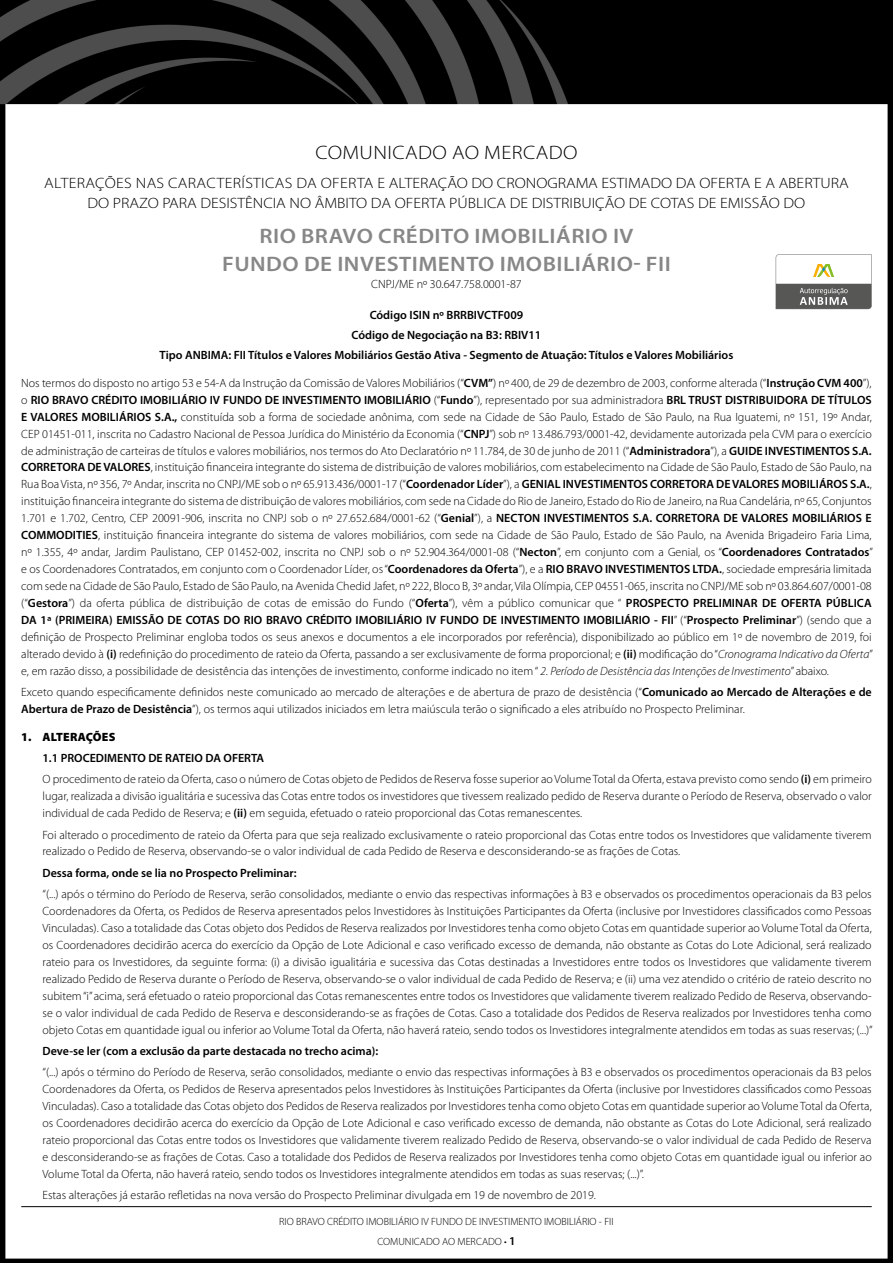
<style>
.page{position:relative;width:893px;height:1263px;background:#fff}
.page>*{position:absolute;margin:0;border:0;box-sizing:border-box;transform-origin:0 0}
.t1{font:600 21px/27.2px "Myriad Pro";letter-spacing:.02em;color:#878787;text-align:center;scale:1.1 1}
.t2{font:300 19.5px "Myriad Pro";letter-spacing:.02em;color:#000;scale:1.1 1}
.t3{font:300 15px/20px "Myriad Pro";color:#000;text-align:center;scale:1.1 1}
.t4{font:300 12px/17px "Myriad Pro";color:#000}
.t5{font:600 12px/20px "Myriad Pro";color:#000;text-align:center}
.t6{font:900 12px "Myriad Pro";letter-spacing:.02em;color:#000}
.t7{font:300 10.5px/19.2px "Myriad Pro";color:#000;text-align:center}
.s1{font-weight:600}
.s2{font-style:italic}
.s3{font-weight:600;font-size:12px}
</style>
<div class="page">
<img style="left:0;top:0;width:893px;height:1263px">
<hr style="left:21px;top:1206px;width:851px;height:1px;background:#000">
<svg style="left:776px;top:254px;width:96px;height:55px"></svg>
<h2 class="t2" style="left:315px;top:142px;width:240px">COMUNICADO AO MERCADO</h2>
<p class="t3" style="left:44px;top:173px;width:733px">ALTERAÇÕES NAS CARACTERÍSTICAS DA OFERTA E ALTERAÇÃO DO CRONOGRAMA ESTIMADO DA OFERTA E A ABERTURA<br>DO PRAZO PARA DESISTÊNCIA NO ÂMBITO DA OFERTA PÚBLICA DE DISTRIBUIÇÃO DE COTAS DE EMISSÃO DO</p>
<h1 class="t1" style="left:222px;top:222px;width:409px">RIO BRAVO CRÉDITO IMOBILIÁRIO IV<br>FUNDO DE INVESTIMENTO IMOBILIÁRIO- FII</h1>
<p class="t4" style="left:371px;top:276px;width:152px">CNPJ/ME nº 30.647.758.0001-87</p>
<p class="t5" style="left:160px;top:305px;width:575px">Código ISIN nº BRRBIVCTF009<br>Código de Negociação na B3: RBIV11<br>Tipo ANBIMA: FII Títulos e Valores Mobiliários Gestão Ativa - Segmento de Atuação: Títulos e Valores Mobiliários</p>
<p class="t4" style="left:21px;top:374px;width:853px;text-align:justify">Nos termos do disposto no artigo 53 e 54-A da Instrução da Comissão de Valores Mobiliários (“<span class="s1">CVM”</span>) nº 400, de 29 de dezembro de 2003, conforme alterada (“<span class="s1">Instrução CVM 400</span>”), o <span class="s1">RIO BRAVO CRÉDITO IMOBILIÁRIO IV FUNDO DE INVESTIMENTO IMOBILIÁRIO</span> (“<span class="s1">Fundo</span>”), representado por sua administradora <span class="s1">BRL TRUST DISTRIBUIDORA DE TÍTULOS E VALORES MOBILIÁRIOS S.A.,</span> constituída sob a forma de sociedade anônima, com sede na Cidade de São Paulo, Estado de São Paulo, na Rua Iguatemi, nº 151, 19º Andar, CEP 01451-011, inscrita no Cadastro Nacional de Pessoa Jurídica do Ministério da Economia (“<span class="s1">CNPJ</span>”) sob nº 13.486.793/0001-42, devidamente autorizada pela CVM para o exercício de administração de carteiras de títulos e valores mobiliários, nos termos do Ato Declaratório nº 11.784, de 30 de junho de 2011 (“<span class="s1">Administradora</span>”), a <span class="s1">GUIDE INVESTIMENTOS S.A.<br>CORRETORA DE VALORES</span>, instituição financeira integrante do sistema de distribuição de valores mobiliários, com estabelecimento na Cidade de São Paulo, Estado de São Paulo, na Rua Boa Vista, nº 356, 7º Andar, inscrita no CNPJ/ME sob o nº 65.913.436/0001-17 (“<span class="s1">Coordenador Líder</span>”), a <span class="s1">GENIAL INVESTIMENTOS CORRETORA DE VALORES MOBILIÁROS S.A.</span>, instituição financeira integrante do sistema de distribuição de valores mobiliários, com sede na Cidade do Rio de Janeiro, Estado do Rio de Janeiro, na Rua Candelária, nº 65, Conjuntos 1.701 e 1.702, Centro, CEP 20091-906, inscrita no CNPJ sob o nº 27.652.684/0001-62 (“<span class="s1">Genial</span>”), a <span class="s1">NECTON INVESTIMENTOS S.A. CORRETORA DE VALORES MOBILIÁRIOS E COMMODITIES</span>, instituição financeira integrante do sistema de valores mobiliários, com sede na Cidade de São Paulo, Estado de São Paulo, na Avenida Brigadeiro Faria Lima, nº 1.355, 4º andar, Jardim Paulistano, CEP 01452-002, inscrita no CNPJ sob o nº 52.904.364/0001-08 (“<span class="s1">Necton</span>”, em conjunto com a Genial, os “<span class="s1">Coordenadores Contratados</span>” e os Coordenadores Contratados, em conjunto com o Coordenador Líder, os “<span class="s1">Coordenadores da Oferta</span>”), e a <span class="s1">RIO BRAVO INVESTIMENTOS LTDA.</span>, sociedade empresária limitada com sede na Cidade de São Paulo, Estado de São Paulo, na Avenida Chedid Jafet, nº 222, Bloco B, 3º andar, Vila Olímpia, CEP 04551-065, inscrita no CNPJ/ME sob nº 03.864.607/0001-08 (“<span class="s1">Gestora</span>”) da oferta pública de distribuição de cotas de emissão do Fundo (“<span class="s1">Oferta</span>”), vêm a público comunicar que “ <span class="s1">PROSPECTO PRELIMINAR DE OFERTA PÚBLICA DA 1ª (PRIMEIRA) EMISSÃO DE COTAS DO RIO BRAVO CRÉDITO IMOBILIÁRIO IV FUNDO DE INVESTIMENTO IMOBILIÁRIO - FII</span>” (“<span class="s1">Prospecto Preliminar</span>”) (sendo que a definição de Prospecto Preliminar engloba todos os seus anexos e documentos a ele incorporados por referência), disponibilizado ao público em 1º de novembro de 2019, foi alterado devido à <span class="s1">(i)</span> redefinição do procedimento de rateio da Oferta, passando a ser exclusivamente de forma proporcional; e <span class="s1">(ii)</span> modificação do “<span class="s2">Cronograma Indicativo da Oferta</span>” e, em razão disso, a possibilidade de desistência das intenções de investimento, conforme indicado no item “ <span class="s2">2. Período de Desistência das Intenções de Investimento</span>” abaixo.</p>
<p class="t4" style="left:21px;top:684px;width:852px">Exceto quando especificamente definidos neste comunicado ao mercado de alterações e de abertura de prazo de desistência (“<span class="s1">Comunicado ao Mercado de Alterações e de<br>Abertura de Prazo de Desistência</span>”), os termos aqui utilizados iniciados em letra maiúscula terão o significado a eles atribuído no Prospecto Preliminar.</p>
<p class="t6" style="left:21px;top:730px;width:96px">1. ALTERAÇÕES</p>
<p class="t4" style="left:43px;top:748px;width:831px;line-height:21.1px"><span class="s1">1.1 PROCEDIMENTO DE RATEIO DA OFERTA<br></span>O procedimento de rateio da Oferta, caso o número de Cotas objeto de Pedidos de Reserva fosse superior ao Volume Total da Oferta, estava previsto como sendo <span class="s1">(i)</span> em primeiro</p>
<p class="t4" style="left:43px;top:788px;width:831px">lugar, realizada a divisão igualitária e sucessiva das Cotas entre todos os investidores que tivessem realizado pedido de Reserva durante o Período de Reserva, observado o valor individual de cada Pedido de Reserva; e <span class="s1">(ii)</span> em seguida, efetuado o rateio proporcional das Cotas remanescentes.</p>
<p class="t4" style="left:43px;top:826px;width:831px">Foi alterado o procedimento de rateio da Oferta para que seja realizado exclusivamente o rateio proporcional das Cotas entre todos os Investidores que validamente tiverem realizado o Pedido de Reserva, observando-se o valor individual de cada Pedido de Reserva e desconsiderando-se as frações de Cotas.</p>
<p class="t5" style="left:43px;top:862px;width:256px">Dessa forma, onde se lia no Prospecto Preliminar:</p>
<p class="t4" style="left:43px;top:886px;width:832px;text-align:justify">“(...) após o término do Período de Reserva, serão consolidados, mediante o envio das respectivas informações à B3 e observados os procedimentos operacionais da B3 pelos Coordenadores da Oferta, os Pedidos de Reserva apresentados pelos Investidores às Instituições Participantes da Oferta (inclusive por Investidores classificados como Pessoas Vinculadas). Caso a totalidade das Cotas objeto dos Pedidos de Reserva realizados por Investidores tenha como objeto Cotas em quantidade superior ao Volume Total da Oferta, os Coordenadores decidirão acerca do exercício da Opção de Lote Adicional e caso verificado excesso de demanda, não obstante as Cotas do Lote Adicional, será realizado rateio para os Investidores, da seguinte forma: (i) a divisão igualitária e sucessiva das Cotas destinadas a Investidores entre todos os Investidores que validamente tiverem realizado Pedido de Reserva durante o Período de Reserva, observando-se o valor individual de cada Pedido de Reserva; e (ii) uma vez atendido o critério de rateio descrito no subitem “i” acima, será efetuado o rateio proporcional das Cotas remanescentes entre todos os Investidores que validamente tiverem realizado Pedido de Reserva, observando&shy;se o valor individual de cada Pedido de Reserva e desconsiderando-se as frações de Cotas. Caso a totalidade dos Pedidos de Reserva realizados por Investidores tenha como objeto Cotas em quantidade igual ou inferior ao Volume Total da Oferta, não haverá rateio, sendo todos os Investidores integralmente atendidos em todas as suas reservas; (...)”</p>
<p class="t5" style="left:43px;top:1040px;width:337px">Deve-se ler (com a exclusão da parte destacada no trecho acima):</p>
<p class="t4" style="left:43px;top:1064px;width:831px;text-align:justify">“(...) após o término do Período de Reserva, serão consolidados, mediante o envio das respectivas informações à B3 e observados os procedimentos operacionais da B3 pelos Coordenadores da Oferta, os Pedidos de Reserva apresentados pelos Investidores às Instituições Participantes da Oferta (inclusive por Investidores classificados como Pessoas Vinculadas). Caso a totalidade das Cotas objeto dos Pedidos de Reserva realizados por Investidores tenha como objeto Cotas em quantidade superior ao Volume Total da Oferta, os Coordenadores decidirão acerca do exercício da Opção de Lote Adicional e caso verificado excesso de demanda, não obstante as Cotas do Lote Adicional, será realizado rateio proporcional das Cotas entre todos os Investidores que validamente tiverem realizado Pedido de Reserva, observando-se o valor individual de cada Pedido de Reserva e desconsiderando-se as frações de Cotas. Caso a totalidade dos Pedidos de Reserva realizados por Investidores tenha como objeto Cotas em quantidade igual ou inferior ao Volume Total da Oferta, não haverá rateio, sendo todos os Investidores integralmente atendidos em todas as suas reservas; (...)”.</p>
<p class="t4" style="left:43px;top:1187px;width:555px">Estas alterações já estarão refletidas na nova versão do Prospecto Preliminar divulgada em 19 de novembro de 2019.</p>
<p class="t7" style="left:279px;top:1212px;width:336px">RIO BRAVO CRÉDITO IMOBILIÁRIO IV FUNDO DE INVESTIMENTO IMOBILIÁRIO - FII<br>COMUNICADO AO MERCADO • <span class="s3">1</span></p>
</div>
